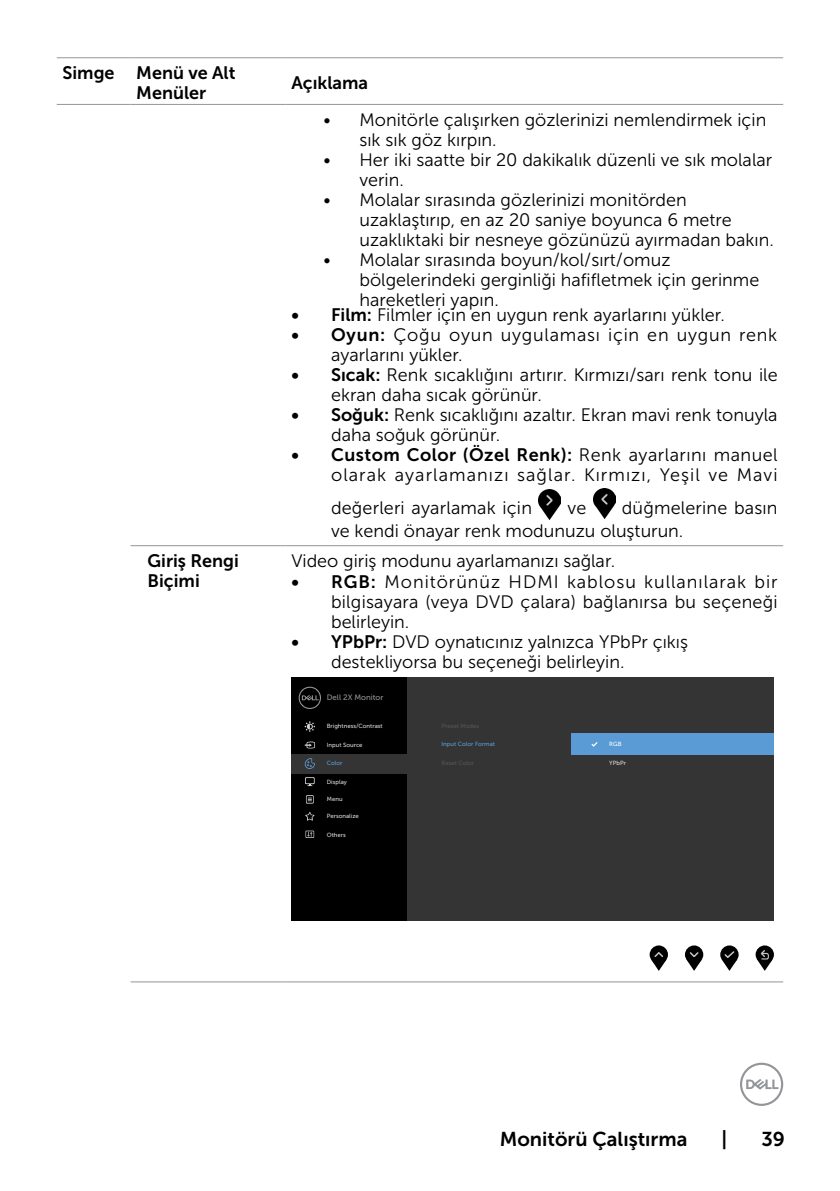
<style>
.page{position:relative;width:840px;height:1191px;background:#fff}
.page>*{position:absolute;margin:0;border:0;box-sizing:border-box;transform-origin:0 0}
.t1{font:20px "Museo Sans For Dell 700";color:#000}
.Table_Paragraph{font:18px/20px "Museo Sans For Dell 300";color:#000}
.Table_Paragraph-2{font:18px/20px "Museo Sans For Dell 300";letter-spacing:.06em;color:#000;text-align:right}
.Table_Paragraph-3{font:18px/20px "Museo Sans For Dell 300";letter-spacing:.04em;color:#000}
.Table_Head{font:18px/20px "Museo Sans For Dell 700";color:#000}
.Table_Paragraph-Inde{font:18px/20px "Museo Sans For Dell 700";color:#000}
.t2{font:7.8px "Museo Sans For Dell 500";color:#939393}
.t3{font:6px "Museo Sans For Dell 500";color:#d9d9d9}
.t4{font:6px "Museo Sans For Dell 500";color:#5b9bd5}
.t5{font:6px "Museo Sans For Dell 500";color:#fff}
.s1{font-family:"Museo Sans For Dell 700"}
</style>
<div class="page">
<svg style="left:740px;top:1062px;width:42px;height:44px"></svg>
<hr style="left:57px;top:104px;width:73px;height:1px;background:#939598">
<hr style="left:130px;top:104px;width:155px;height:1px;background:#939598">
<hr style="left:285px;top:104px;width:497px;height:1px;background:#939598">
<hr style="left:57px;top:57px;width:73px;height:1px;background:#939598">
<hr style="left:130px;top:57px;width:155px;height:1px;background:#939598">
<hr style="left:285px;top:57px;width:497px;height:1px;background:#939598">
<hr style="left:130px;top:545px;width:155px;height:1px;background:#939598">
<hr style="left:285px;top:545px;width:497px;height:1px;background:#939598">
<hr style="left:130px;top:981px;width:155px;height:1px;background:#939598">
<hr style="left:285px;top:981px;width:497px;height:1px;background:#939598">
<img style="left:538px;top:489px;width:22px;height:30px">
<img style="left:593px;top:488px;width:21px;height:31px">
<div style="left:291px;top:677px;width:482px;height:244px;background:#343435"></div>
<div style="left:291px;top:677px;width:116px;height:244px;background:#000"></div>
<div style="left:291px;top:754px;width:118px;height:19px;background:#343435"></div>
<svg style="left:298px;top:686px;width:23px;height:23px"></svg>
<svg style="left:304px;top:741px;width:11px;height:7px"></svg>
<svg style="left:304px;top:758px;width:11px;height:11px"></svg>
<svg style="left:305px;top:811px;width:9px;height:10px"></svg>
<svg style="left:305px;top:777px;width:9px;height:7px"></svg>
<div style="left:305px;top:778px;width:9px;height:5px;background:#000"></div>
<svg style="left:306px;top:795px;width:7px;height:8px"></svg>
<svg style="left:306px;top:796px;width:7px;height:6px"></svg>
<svg style="left:308px;top:797px;width:3px;height:4px"></svg>
<svg style="left:305px;top:830px;width:9px;height:8px"></svg>
<svg style="left:306px;top:831px;width:7px;height:6px"></svg>
<svg style="left:307px;top:831px;width:5px;height:5px"></svg>
<svg style="left:304px;top:721px;width:11px;height:10px"></svg>
<div style="left:649px;top:945px;width:18px;height:18px;background:#000;border-radius:50%"></div>
<svg style="left:651px;top:952px;width:14px;height:18px"></svg>
<svg style="left:684px;top:945px;width:19px;height:18px"></svg>
<svg style="left:686px;top:952px;width:15px;height:18px"></svg>
<svg style="left:719px;top:945px;width:19px;height:18px"></svg>
<svg style="left:722px;top:951px;width:14px;height:19px"></svg>
<svg style="left:755px;top:945px;width:18px;height:18px"></svg>
<svg style="left:757px;top:950px;width:14px;height:20px"></svg>
<div style="left:571px;top:733px;width:202px;height:22px;background:#5b9bd5"></div>
<svg style="left:591px;top:742px;width:6px;height:5px"></svg>
<p class="Table_Head" style="left:62px;top:62px;width:54px">Simge</p>
<p class="Table_Head" style="left:136px;top:62px;width:101px">Menü ve Alt<br>Menüler</p>
<p class="Table_Head" style="left:291px;top:72px;width:78px">Açıklama</p>
<p class="Table_Paragraph" style="left:359px;top:110px;width:408px;text-indent:-36px">• Monitörle çalışırken gözlerinizi nemlendirmek için sık sık göz kırpın.</p>
<p class="Table_Paragraph" style="left:359px;top:150px;width:414px;text-indent:-36px">• Her iki saatte bir 20 dakikalık düzenli ve sık molalar verin.</p>
<p class="Table_Paragraph" style="left:359px;top:190px;width:415px;text-indent:-36px">• Molalar sırasında gözlerinizi monitörden uzaklaştırıp, en az 20 saniye boyunca 6 metre uzaklıktaki bir nesneye gözünüzü ayırmadan bakın.</p>
<p class="Table_Paragraph" style="left:359px;top:250px;width:401px;text-indent:-36px">• Molalar sırasında boyun/kol/sırt/omuz bölgelerindeki gerginliği hafifletmek için gerinme hareketleri yapın.</p>
<p class="Table_Paragraph" style="left:291px;top:305px;width:435px"><span class="s1">• Film:</span> Filmler için en uygun renk ayarlarını yükler.</p>
<p class="Table_Paragraph-3" style="left:331px;top:325px;width:447px;text-indent:-40px"><span class="s1">• Oyun:</span> Çoğu oyun uygulaması için en uygun renk ayarlarını yükler.</p>
<p class="Table_Paragraph" style="left:331px;top:365px;width:448px;text-indent:-40px"><span class="s1">• Sıcak:</span> Renk sıcaklığını artırır. Kırmızı/sarı renk tonu ile ekran daha sıcak görünür.</p>
<p class="Table_Paragraph" style="left:331px;top:405px;width:447px;text-indent:-40px"><span class="s1">• Soğuk:</span> Renk sıcaklığını azaltır. Ekran mavi renk tonuyla daha soğuk görünür.</p>
<p class="Table_Paragraph-2" style="left:291px;top:445px;width:487px"><span class="s1">• Custom Color (Özel Renk):</span> Renk ayarlarını manuel olarak ayarlamanızı sağlar. Kırmızı, Yeşil ve Mavi</p>
<p class="Table_Paragraph" style="left:331px;top:498px;width:202px">değerleri ayarlamak için</p>
<p class="Table_Paragraph" style="left:567px;top:498px;width:20px">ve</p>
<p class="Table_Paragraph" style="left:331px;top:497px;width:447px;line-height:23px;text-indent:290px">düğmelerine basın ve kendi önayar renk modunuzu oluşturun.</p>
<p class="Table_Paragraph-Inde" style="left:147px;top:550px;width:93px">Giriş Rengi<br>Biçimi</p>
<p class="Table_Paragraph" style="left:291px;top:550px;width:325px">Video giriş modunu ayarlamanızı sağlar.</p>
<p class="Table_Paragraph" style="left:331px;top:571px;width:448px;text-align:justify;text-indent:-40px"><span class="s1">• RGB:</span> Monitörünüz HDMI kablosu kullanılarak bir bilgisayara (veya DVD çalara) bağlanırsa bu seçeneği belirleyin.</p>
<p class="Table_Paragraph" style="left:331px;top:631px;width:358px;text-indent:-40px"><span class="s1">• YPbPr:</span> DVD oynatıcınız yalnızca YPbPr çıkış destekliyorsa bu seçeneği belirleyin.</p>
<p class="t2" style="left:326px;top:693px;width:58px">Dell 2X Monitor</p>
<p class="t3" style="left:326px;top:723px;width:57px">Brightness/Contrast</p>
<p class="t3" style="left:326px;top:741px;width:37px">Input Source</p>
<p class="t4" style="left:326px;top:760px;width:17px">Color</p>
<p class="t3" style="left:326px;top:778px;width:22px">Display</p>
<p class="t3" style="left:326px;top:796px;width:17px">Menu</p>
<p class="t3" style="left:326px;top:831px;width:20px">Others</p>
<p class="t3" style="left:326px;top:812px;width:34px">Personalize</p>
<p class="t4" style="left:441px;top:741px;width:55px">Input Color Format</p>
<p class="t5" style="left:609px;top:741px;width:14px">RGB</p>
<p class="t3" style="left:609px;top:759px;width:18px">YPbPr</p>
<p class="t1" style="left:499px;top:1127px;width:189px">Monitörü Çalıştırma</p>
<p class="t1" style="left:721px;top:1127px;width:7px">|</p>
<p class="t1" style="left:761px;top:1127px;width:25px">39</p>
</div>
